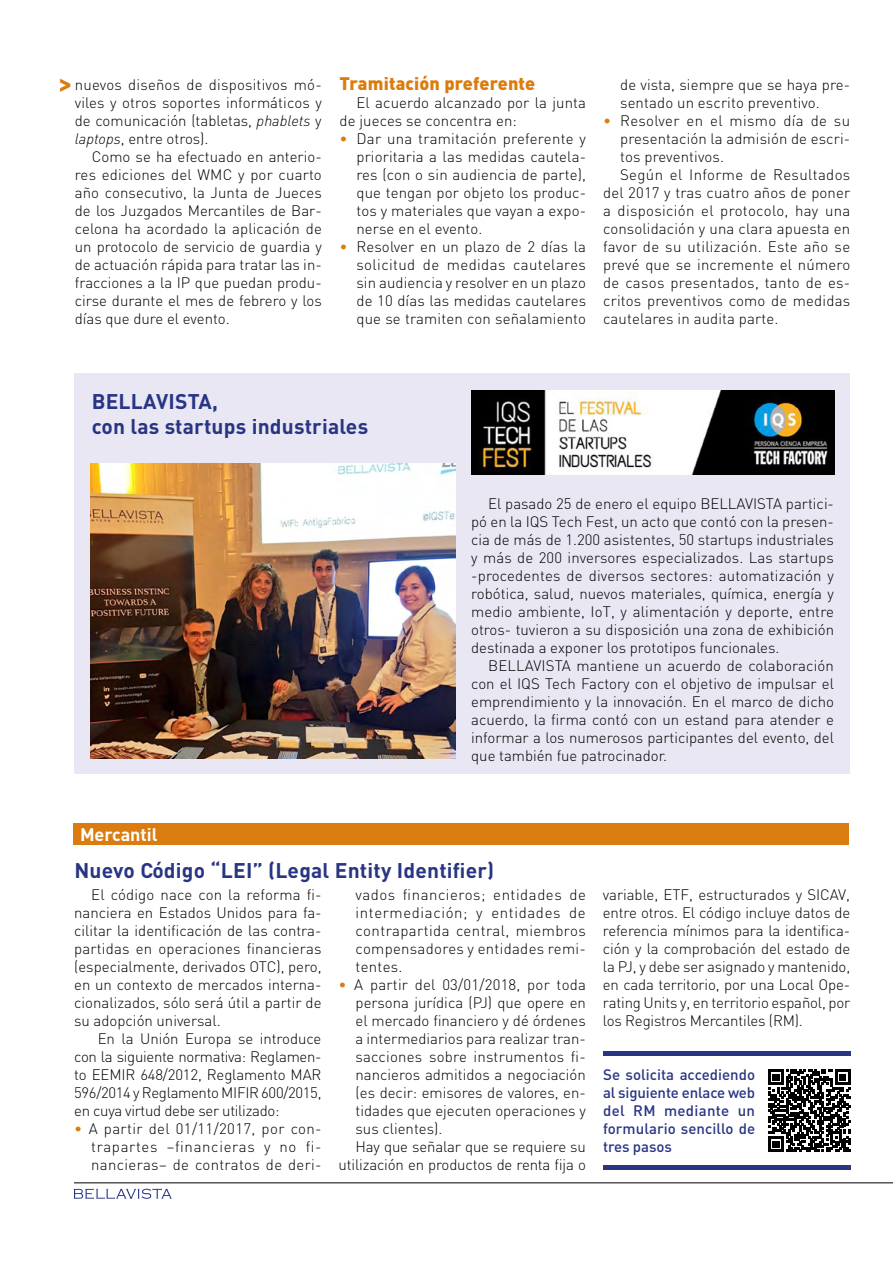
<style>
.page{position:relative;width:893px;height:1263px;background:#fff}
.page>*{position:absolute;margin:0;border:0;box-sizing:border-box;transform-origin:0 0}
.destacat_petit{font:700 27px "DIN";color:#da7c0f;scale:.93 1}
.t{font:700 21px "DIN";letter-spacing:.01em;color:#283583}
.Ladill_taronja{font:900 18px "DIN";letter-spacing:.01em;color:#da7c0f}
.secció{font:700 18px "DIN";color:#fff}
.Text_rejilla2{font:300 15px/18px "DIN";color:#000;text-align:justify}
.Text_rejilla2-2{font:500 15px/18px "DIN";letter-spacing:.005em;color:#283583;text-align:justify}
.s1{font-style:italic}
.s2{color:#da7c0f}
</style>
<div class="page">
<svg style="left:74px;top:1188px;width:98px;height:11px"></svg>
<hr style="left:74px;top:1182px;width:819px;height:1px;background:#000">
<div style="left:74px;top:823px;width:775px;height:22px;background:#da7c0f"></div>
<div style="left:74px;top:373px;width:776px;height:401px;background:#e9e7f4"></div>
<img style="left:471px;top:390px;width:364px;height:85px">
<img style="left:91px;top:463px;width:364px;height:296px">
<div style="left:603px;top:1050px;width:247px;height:5px;background:#283583"></div>
<hr style="left:603px;top:1165px;width:247px;height:4px;background:#283583">
<svg style="left:768px;top:1069px;width:82px;height:83px"></svg>
<p class="destacat_petit" style="left:59px;top:66px;width:16px">&gt;</p>
<p class="Text_rejilla2" style="left:75px;top:75px;width:248px">nuevos diseños de dispositivos mó&shy;viles y otros soportes informáticos y de comunicación (tabletas, <span class="s1">phablets</span> y <span class="s1">laptops</span>, entre otros).</p>
<p class="Text_rejilla2" style="left:75px;top:147px;width:249px;text-indent:17px">Como se ha efectuado en anterio&shy;res ediciones del WMC y por cuarto año consecutivo, la Junta de Jueces de los Juzgados Mercantiles de Bar&shy;celona ha acordado la aplicación de un protocolo de servicio de guardia y de actuación rápida para tratar las in&shy;fracciones a la IP que puedan produ&shy;cirse durante el mes de febrero y los días que dure el evento.</p>
<p class="Ladill_taronja" style="left:339px;top:71px;width:197px">Tramitación preferente</p>
<p class="Text_rejilla2" style="left:339px;top:93px;width:248px;text-indent:17px">El acuerdo alcanzado por la junta de jueces se concentra en:</p>
<p class="Text_rejilla2" style="left:356px;top:129px;width:231px;text-indent:-17px"><span class="s2">•</span> Dar una tramitación preferente y prioritaria a las medidas cautela&shy;res (con o sin audiencia de parte), que tengan por objeto los produc&shy;tos y materiales que vayan a expo&shy;nerse en el evento.</p>
<p class="Text_rejilla2" style="left:356px;top:237px;width:231px;text-indent:-17px"><span class="s2">•</span> Resolver en un plazo de 2 días la solicitud de medidas cautelares sin audiencia y resolver en un plazo de 10 días las medidas cautelares que se tramiten con señalamiento</p>
<p class="Text_rejilla2" style="left:620px;top:75px;width:232px">de vista, siempre que se haya pre&shy;sentado un escrito preventivo.</p>
<p class="Text_rejilla2" style="left:620px;top:111px;width:232px;text-indent:-17px"><span class="s2">•</span> Resolver en el mismo día de su presentación la admisión de escri&shy;tos preventivos.</p>
<p class="Text_rejilla2" style="left:603px;top:165px;width:249px;text-indent:17px">Según el Informe de Resultados del 2017 y tras cuatro años de poner a disposición el protocolo, hay una consolidación y una clara apuesta en favor de su utilización. Este año se prevé que se incremente el número de casos presentados, tanto de es&shy;critos preventivos como de medidas cautelares in audita parte.</p>
<p class="t" style="left:92px;top:388px;width:128px">BELLAVISTA,</p>
<p class="t" style="left:92px;top:412px;width:278px">con las startups industriales</p>
<p class="secció" style="left:80px;top:823px;width:79px">Mercantil</p>
<p class="Text_rejilla2" style="left:471px;top:494px;width:364px;text-indent:17px">El pasado 25 de enero el equipo BELLAVISTA partici&shy;pó en la IQS Tech Fest, un acto que contó con la presen&shy;cia de más de 1.200 asistentes, 50 startups industriales y más de 200 inversores especializados. Las startups -procedentes de diversos sectores: automatización y robótica, salud, nuevos materiales, química, energía y medio ambiente, IoT, y alimentación y deporte, entre otros- tuvieron a su disposición una zona de exhibición destinada a exponer los prototipos funcionales.</p>
<p class="Text_rejilla2" style="left:471px;top:656px;width:364px;text-indent:17px">BELLAVISTA mantiene un acuerdo de colaboración con el IQS Tech Factory con el objetivo de impulsar el emprendimiento y la innovación. En el marco de dicho acuerdo, la firma contó con un estand para atender e informar a los numerosos participantes del evento, del que también fue patrocinador.</p>
<p class="t" style="left:74px;top:857px;width:421px">Nuevo Código “LEI” (Legal Entity Identifier)</p>
<p class="Text_rejilla2" style="left:356px;top:885px;width:232px">vados financieros; entidades de intermediación; y entidades de contrapartida central, miembros compensadores y entidades remi&shy;tentes.</p>
<p class="Text_rejilla2" style="left:356px;top:975px;width:232px;text-indent:-17px"><span class="s2">•</span> A partir del 03/01/2018, por toda persona jurídica (PJ) que opere en el mercado financiero y dé órdenes a intermediarios para realizar tran&shy;sacciones sobre instrumentos fi&shy;nancieros admitidos a negociación (es decir: emisores de valores, en&shy;tidades que ejecuten operaciones y sus clientes).</p>
<p class="Text_rejilla2" style="left:339px;top:1137px;width:249px;text-align:right">Hay que señalar que se requiere su utilización en productos de renta fija o</p>
<p class="Text_rejilla2" style="left:74px;top:885px;width:249px;text-indent:17px">El código nace con la reforma fi&shy;nanciera en Estados Unidos para fa&shy;cilitar la identificación de las contra&shy;partidas en operaciones financieras (especialmente, derivados OTC), pero, en un contexto de mercados interna&shy;cionalizados, sólo será útil a partir de su adopción universal.</p>
<p class="Text_rejilla2" style="left:74px;top:1029px;width:249px;text-indent:24px">En la Unión Europa se introduce con la siguiente normativa: Reglamen&shy;to EEMIR 648/2012, Reglamento MAR 596/2014 y Reglamento MIFIR 600/2015, en cuya virtud debe ser utilizado:</p>
<p class="Text_rejilla2" style="left:91px;top:1119px;width:232px;text-indent:-17px"><span class="s2">•</span> A partir del 01/11/2017, por con&shy;trapartes –financieras y no fi&shy;nancieras– de contratos de deri-</p>
<p class="Text_rejilla2" style="left:603px;top:885px;width:249px">variable, ETF, estructurados y SICAV, entre otros. El código incluye datos de referencia mínimos para la identifica&shy;ción y la comprobación del estado de la PJ, y debe ser asignado y mantenido, en cada territorio, por una Local Ope&shy;rating Units y, en territorio español, por los Registros Mercantiles (RM).</p>
<p class="Text_rejilla2-2" style="left:603px;top:1065px;width:154px">Se solicita accediendo al siguiente enlace web del RM mediante un formulario sencillo de tres pasos</p>
</div>
